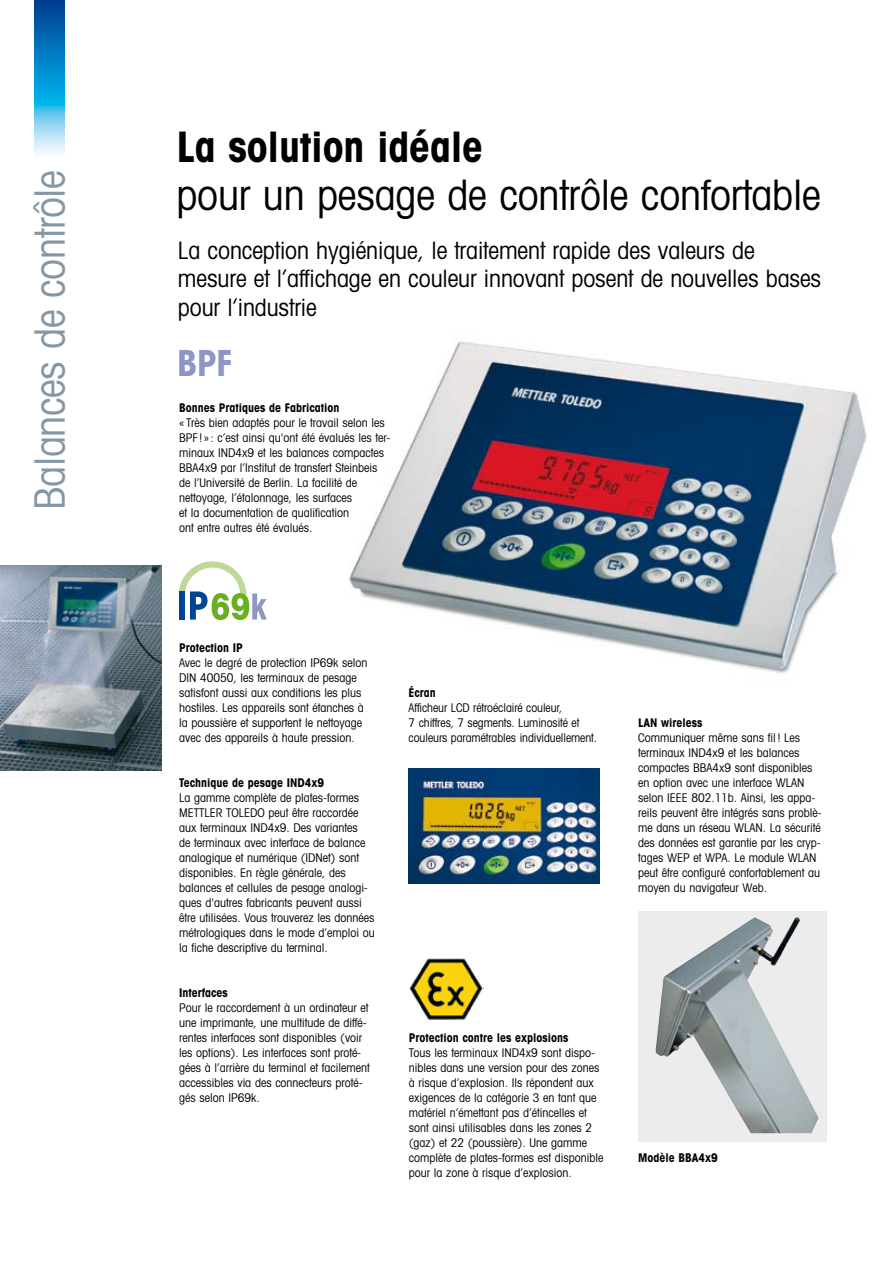
<style>
.page{position:relative;width:893px;height:1263px;background:#fff}
.page>*{position:absolute;margin:0;border:0;box-sizing:border-box;transform-origin:0 0}
.t1{font:condensed 42px "Avant Garde";letter-spacing:-.005em;color:#000}
.t2{font:condensed 42px "Avant Garde";letter-spacing:-.01em;color:#8596a4}
.t3{font:700 condensed 42px "Avant Garde";letter-spacing:-.005em;color:#000}
.t4{font:700 condensed 36px "Avant Garde";color:#8e96c6}
.t5{font:condensed 24px/28.8px "Avant Garde";letter-spacing:-.005em;color:#000}
.t6{font:condensed 12px/15px "Avant Garde";color:#000}
.t7{font:700 condensed 12px "Avant Garde";color:#000}
</style>
<div class="page">
<img style="left:349px;top:341px;width:518px;height:333px">
<svg style="left:179px;top:561px;width:88px;height:59px"></svg>
<div style="left:638px;top:911px;width:189px;height:237px;background:#ececed"></div>
<img style="left:655px;top:917px;width:164px;height:216px">
<img style="left:0;top:565px;width:162px;height:206px">
<img style="left:35px;top:0;width:30px;height:154px">
<img style="left:408px;top:768px;width:191px;height:116px">
<img style="left:409px;top:958px;width:74px;height:62px">
<div style="left:637px;top:1142px;width:212px;height:61px;background:#fff"></div>
<h1 class="t2" style="left:24px;top:510px;width:341px;rotate:-90deg">Balances de contrôle</h1>
<h1 class="t3" style="left:176px;top:120px;width:308px">La solution idéale</h1>
<h1 class="t1" style="left:176px;top:169px;width:646px">pour un pesage de contrôle confortable</h1>
<h3 class="t5" style="left:178px;top:235px;width:645px">La conception hygiénique, le traitement rapide des valeurs de mesure et l’affichage en couleur innovant posent de nouvelles bases pour l’industrie</h3>
<h2 class="t4" style="left:177px;top:340px;width:57px">BPF</h2>
<p class="t7" style="left:179px;top:400px;width:162px">Bonnes Pratiques de Fabrication</p>
<p class="t6" style="left:179px;top:415px;width:213px">« Très bien adaptés pour le travail selon les BPF ! »: c’est ainsi qu'ont été évalués les ter&shy;minaux IND4x9 et les balances compactes BBA4x9 par l’Institut de transfert Steinbeis de l’Université de Berlin. La facilité de nettoyage, l’étalonnage, les surfaces<br>et la documentation de qualification<br>ont entre autres été évalués.</p>
<p class="t7" style="left:179px;top:640px;width:65px">Protection IP</p>
<p class="t6" style="left:179px;top:655px;width:190px">Avec le degré de protection IP69k selon DIN 40050, les terminaux de pesage satisfont aussi aux conditions les plus hostiles. Les appareils sont étanches à la poussière et supportent le nettoyage avec des appareils à haute pression.</p>
<p class="t7" style="left:179px;top:775px;width:147px">Technique de pesage IND4x9</p>
<p class="t6" style="left:179px;top:790px;width:197px">La gamme complète de plates-formes METTLER TOLEDO peut être raccordée aux terminaux IND4x9. Des variantes<br>de terminaux avec interface de balance analogique et numérique (IDNet) sont disponibles. En règle générale, des balances et cellules de pesage analogi&shy;ques d'autres fabricants peuvent aussi être utilisées. Vous trouverez les données métrologiques dans le mode d’emploi ou la fiche descriptive du terminal.</p>
<p class="t7" style="left:179px;top:985px;width:50px">Interfaces</p>
<p class="t6" style="left:179px;top:1000px;width:192px">Pour le raccordement à un ordinateur et une imprimante, une multitude de diffé&shy;rentes interfaces sont disponibles (voir les options). Les interfaces sont proté&shy;gées à l’arrière du terminal et facilement accessibles via des connecteurs proté&shy;gés selon IP69k.</p>
<p class="t7" style="left:409px;top:685px;width:29px">Écran</p>
<p class="t6" style="left:409px;top:700px;width:190px">Afficheur LCD rétroéclairé couleur,<br>7 chiffres, 7 segments. Luminosité et couleurs paramétrables individuellement.</p>
<p class="t7" style="left:409px;top:1030px;width:161px">Protection contre les explosions</p>
<p class="t6" style="left:409px;top:1045px;width:196px">Tous les terminaux IND4x9 sont dispo&shy;nibles dans une version pour des zones à risque d’explosion. Ils répondent aux exigences de la catégorie 3 en tant que matériel n’émettant pas d’étincelles et sont ainsi utilisables dans les zones 2 (gaz) et 22 (poussière). Une gamme complète de plates-formes est disponible pour la zone à risque d’explosion.</p>
<p class="t7" style="left:638px;top:715px;width:66px">LAN wireless</p>
<p class="t6" style="left:638px;top:730px;width:185px">Communiquer même sans fil ! Les terminaux IND4x9 et les balances compactes BBA4x9 sont disponibles en option avec une interface WLAN selon IEEE 802.11b. Ainsi, les appa&shy;reils peuvent être intégrés sans problè&shy;me dans un réseau WLAN. La sécurité des données est garantie par les cryp&shy;tages WEP et WPA. Le module WLAN peut être configuré confortablement au moyen du navigateur Web.</p>
<p class="t7" style="left:638px;top:1150px;width:81px">Modèle BBA4x9</p>
</div>
